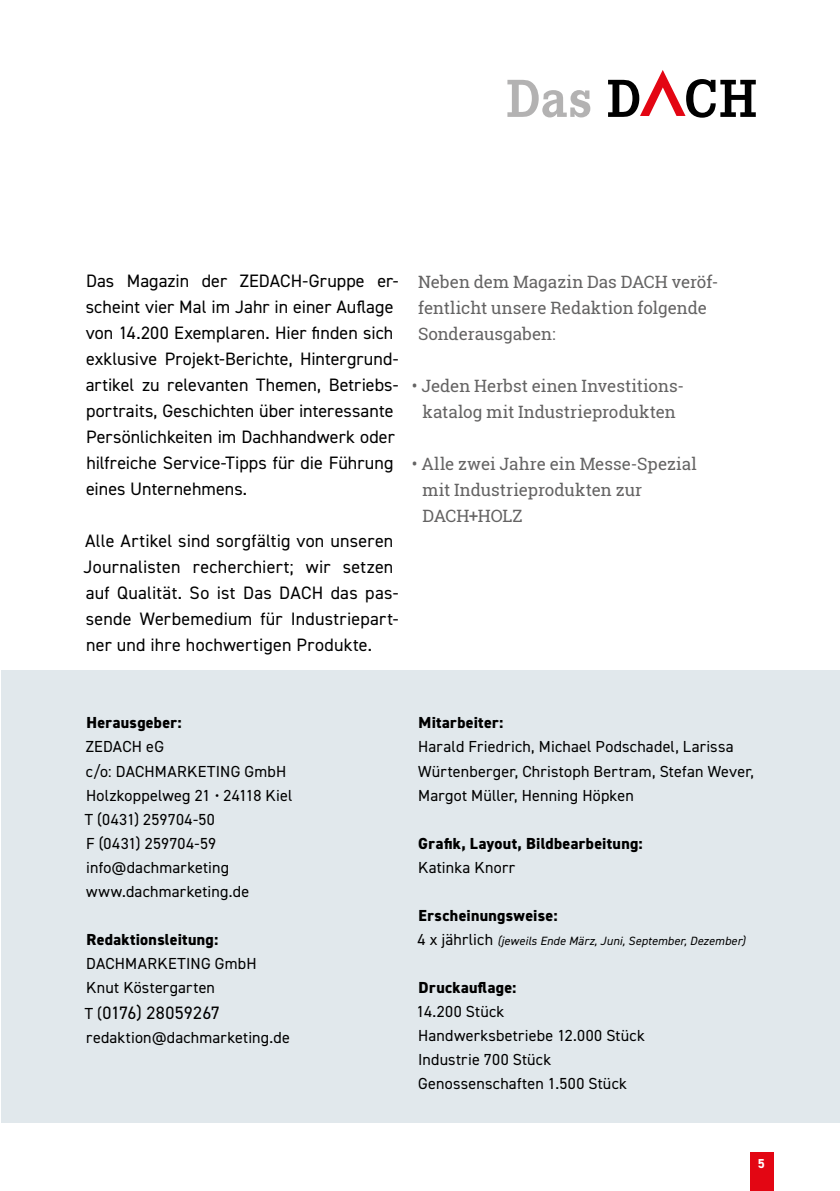
<style>
.page{position:relative;width:840px;height:1191px;background:#fff}
.page>*{position:absolute;margin:0;border:0;box-sizing:border-box;transform-origin:0 0}
.t1{font:18px/26px "DIN2014";letter-spacing:.005em;color:#000}
.t2{font:17px/26px "Roboto Slab";color:#646363}
.t3{font:16px/24px "DIN2014";letter-spacing:.01em;color:#000}
.t4{font:800 16px "DIN2014";letter-spacing:.02em;color:#000}
.t5{font:700 13px "DIN2014";color:#fff}
.t6{font:italic 12px "DIN2014";letter-spacing:.015em;color:#000}
.s1{font-size:16px}
.s2{font-style:normal;font-size:16px}
</style>
<div class="page">
<svg style="left:507px;top:80px;width:83px;height:37px"></svg>
<svg style="left:608px;top:70px;width:147px;height:48px"></svg>
<div style="left:749px;top:1152px;width:24px;height:39px;background:#e30613"></div>
<div style="left:1px;top:671px;width:838px;height:452px;background:#e1e8ec"></div>
<p class="t1" style="left:86px;top:268px;width:314px">Das Magazin der ZEDACH-Gruppe er&shy;scheint vier Mal im Jahr in einer Auflage von 14.200 Exemplaren. Hier finden sich exklusive Projekt-Berichte, Hintergrund&shy;artikel zu relevanten Themen, Betriebs&shy;portraits, Geschichten über interessante Persönlichkeiten im Dachhandwerk oder hilfreiche Service-Tipps für die Führung eines Unternehmens.</p>
<p class="t1" style="left:84px;top:527px;width:316px">Alle Artikel sind sorgfältig von unseren Journalisten recherchiert; wir setzen auf Qualität. So ist Das DACH das pas&shy;sende Werbemedium für Industriepart&shy;ner und ihre hochwertigen Produkte.</p>
<p class="t2" style="left:418px;top:268px;width:301px">Neben dem Magazin Das DACH veröf&shy;fentlicht unsere Redaktion folgende<br>Sonderausgaben:</p>
<p class="t2" style="left:411px;top:372px;width:273px;text-align:center">• Jeden Herbst einen Investitions&shy;katalog mit Industrieprodukten</p>
<p class="t2" style="left:422px;top:450px;width:275px;text-indent:-11px">• Alle zwei Jahre ein Messe-Spezial mit Industrieprodukten zur<br>DACH+HOLZ</p>
<p class="t4" style="left:86px;top:712px;width:97px">Herausgeber:</p>
<p class="t3" style="left:85px;top:734px;width:209px">ZEDACH eG<br>c/o: DACHMARKETING GmbH<br>Holzkoppelweg 21 • 24118 Kiel<br>T (0431) 259704-50<br>F (0431) 259704-59 info@dachmarketing www.dachmarketing.de</p>
<p class="t4" style="left:86px;top:928px;width:133px">Redaktionsleitung:</p>
<p class="t3" style="left:86px;top:950px;width:172px">DACHMARKETING GmbH<br>Knut Köstergarten</p>
<p class="t1" style="left:85px;top:999px;width:136px"><span class="s1">T (</span>0176) 28059267</p>
<p class="t3" style="left:86px;top:1024px;width:205px">redaktion@dachmarketing.de</p>
<p class="t4" style="left:418px;top:712px;width:86px">Mitarbeiter:</p>
<p class="t3" style="left:418px;top:734px;width:337px">Harald Friedrich, Michael Podschadel, Larissa<br>Würtenberger, Christoph Bertram, Stefan Wever,<br>Margot Müller, Henning Höpken</p>
<p class="t4" style="left:418px;top:832px;width:226px">Grafik, Layout, Bildbearbeitung:</p>
<p class="t3" style="left:418px;top:854px;width:98px">Katinka Knorr</p>
<p class="t4" style="left:418px;top:904px;width:140px">Erscheinungsweise:</p>
<p class="t6" style="left:417px;top:933px;width:329px"><span class="s2">4 x jährlich</span> (jeweils Ende März, Juni, September, Dezember)</p>
<p class="t4" style="left:418px;top:976px;width:99px">Druckauflage:</p>
<p class="t3" style="left:416px;top:998px;width:230px">14.200 Stück<br>Handwerksbetriebe 12.000 Stück<br>Industrie 700 Stück<br>Genossenschaften 1.500 Stück</p>
<p class="t5" style="left:757px;top:1154px;width:9px">5</p>
</div>
